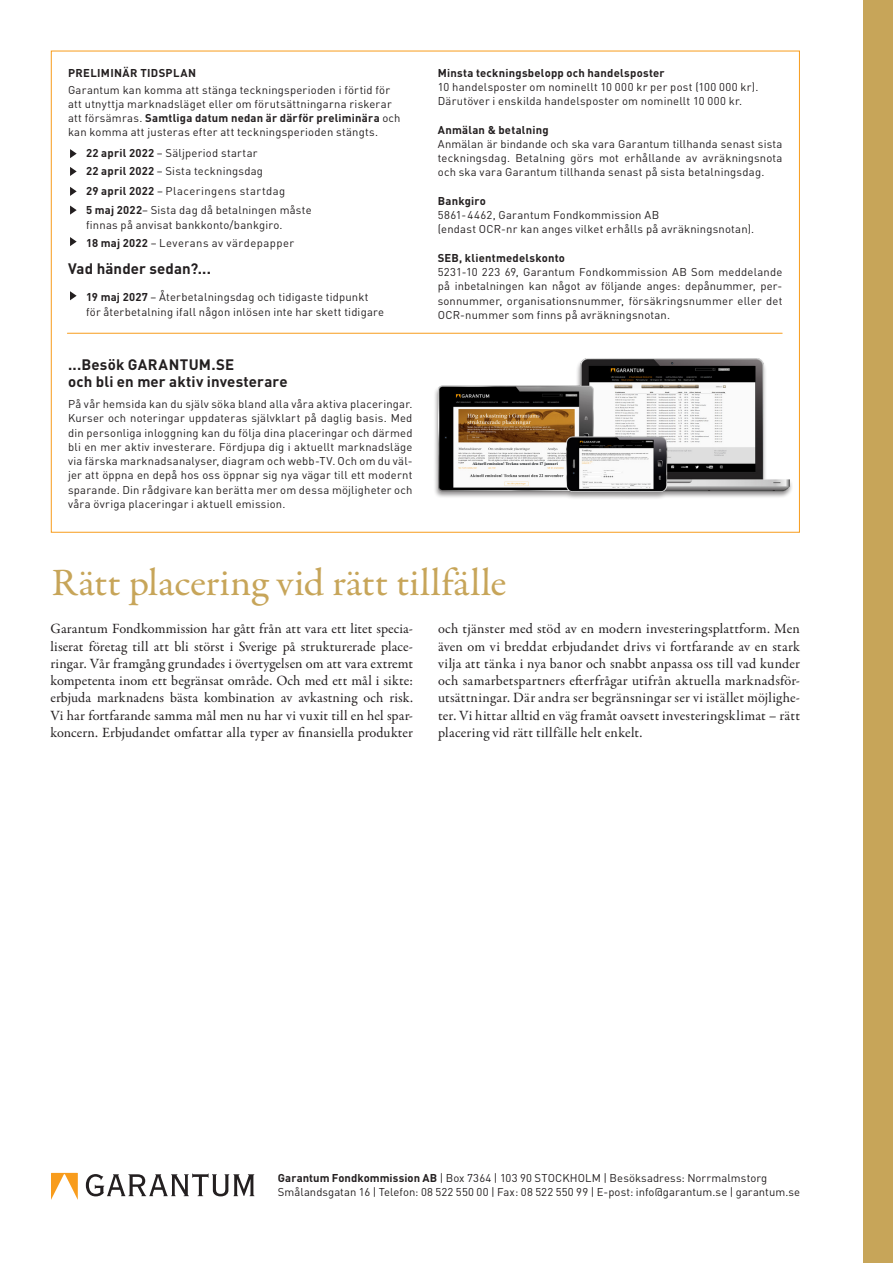
<style>
.page{position:relative;width:893px;height:1263px;background:#fff}
.page>*{position:absolute;margin:0;border:0;box-sizing:border-box;transform-origin:0 0}
.t1{font:39px "Garamond Premr Pro";color:#c7a559;scale:1.05 1}
.t2{font:700 15px/16.5px "DINOT";letter-spacing:.01em;color:#231f20}
.t3{font:14.25px/17.2px "Garamond Premr Pro";letter-spacing:.01em;color:#231f20;text-align:justify}
.t4{font:11.25px/14.2px "DINOT";letter-spacing:.02em;color:#231f20}
.t5{font:700 11.25px "DINOT";letter-spacing:.02em;color:#231f20}
.t6{font:11.25px "DINOT";letter-spacing:.04em;color:#231f20}
.t7{font:700 4.05px "Times New Roman";letter-spacing:.005em;color:#15191c;scale:1.05 1}
.s1{font-weight:700}
</style>
<div class="page">
<div style="left:863px;top:0;width:30px;height:1263px;background:#c7a559"></div>
<svg style="left:51px;top:1173px;width:27px;height:27px"></svg>
<svg style="left:86px;top:1173px;width:168px;height:23px"></svg>
<hr style="left:67px;top:333px;width:715px;height:1px;background:#f89c1c">
<svg style="left:70px;top:149px;width:7px;height:9px"></svg>
<svg style="left:70px;top:167px;width:7px;height:9px"></svg>
<svg style="left:70px;top:187px;width:7px;height:9px"></svg>
<svg style="left:70px;top:206px;width:7px;height:9px"></svg>
<svg style="left:70px;top:237px;width:7px;height:9px"></svg>
<svg style="left:70px;top:291px;width:7px;height:9px"></svg>
<div style="left:434px;top:357px;width:359px;height:143px;background:#231f20;opacity:.5"></div>
<img style="left:438px;top:358px;width:351px;height:133px">
<hr style="left:465px;top:463px;width:101px;height:4px;background:#fafafa">
<p class="t5" style="left:68px;top:65px;width:129px">PRELIMINÄR TIDSPLAN</p>
<p class="t4" style="left:68px;top:82px;width:334px">Garantum kan komma att stänga teckningsperioden i förtid för att utnyttja marknadsläget eller om förutsättningarna riskerar att försämras. <span class="s1">Samtliga datum nedan är därför preliminära</span> och kan komma att justeras efter att teckningsperioden stängts.</p>
<p class="t4" style="left:86px;top:146px;width:173px"><span class="s1">22 april 2022</span> – Säljperiod startar</p>
<p class="t4" style="left:86px;top:164px;width:178px"><span class="s1">22 april 2022</span> – Sista teckningsdag</p>
<p class="t6" style="left:86px;top:184px;width:201px"><span class="s1">29 april 2022</span> – Placeringens startdag</p>
<p class="t4" style="left:86px;top:202px;width:227px;line-height:15px"><span class="s1">5 maj</span> <span class="s1">2022</span>– Sista dag då betalningen måste finnas på anvisat bankkonto/bankgiro.</p>
<p class="t6" style="left:86px;top:236px;width:210px"><span class="s1">18 maj 2022</span> – Leverans av värdepapper</p>
<p class="t2" style="left:68px;top:260px;width:144px">Vad händer sedan?...</p>
<p class="t4" style="left:86px;top:289px;width:299px;line-height:15px"><span class="s1">19 maj 2027</span> – Återbetalningsdag och tidigaste tidpunkt för återbetalning ifall någon inlösen inte har skett tidigare</p>
<p class="t2" style="left:68px;top:356px;width:221px">...Besök GARANTUM.SE<br>och bli en mer aktiv investerare</p>
<p class="t4" style="left:68px;top:397px;width:346px;text-align:justify">På vår hemsida kan du själv söka bland alla våra aktiva placeringar.<br>Kurser och noteringar uppdateras självklart på daglig basis. Med din personliga inloggning kan du följa dina placeringar och därmed bli en mer aktiv investerare. Fördjupa dig i aktuellt marknadsläge via färska marknadsanalyser, diagram och webb-TV. Och om du väl&shy;jer att öppna en depå hos oss öppnar sig nya vägar till ett modernt sparande. Din rådgivare kan berätta mer om dessa möjligheter och våra övriga placeringar i aktuell emission.</p>
<p class="t5" style="left:438px;top:65px;width:228px">Minsta teckningsbelopp och handelsposter</p>
<p class="t4" style="left:438px;top:79px;width:322px">10 handelsposter om nominellt 10 000 kr per post (100 000 kr).</p>
<p class="t4" style="left:438px;top:94px;width:306px">Därutöver i enskilda handelsposter om nominellt 10 000 kr.</p>
<p class="t5" style="left:438px;top:122px;width:112px">Anmälan &amp; betalning</p>
<p class="t4" style="left:438px;top:136px;width:346px;text-align:justify">Anmälan är bindande och ska vara Garantum tillhanda senast sista teckningsdag. Betalning görs mot erhållande av avräkningsnota och ska vara Garantum tillhanda senast på sista betalningsdag.</p>
<p class="t5" style="left:438px;top:193px;width:50px">Bankgiro</p>
<p class="t4" style="left:438px;top:208px;width:318px">5861-4462, Garantum Fondkommission AB<br>(endast OCR-nr kan anges vilket erhålls på avräkningsnotan).</p>
<p class="t5" style="left:438px;top:250px;width:129px">SEB, klientmedelskonto</p>
<p class="t4" style="left:438px;top:265px;width:346px;text-align:justify">5231-10 223 69, Garantum Fondkommission AB Som meddelande på inbetalningen kan något av följande anges: depånummer, per&shy;sonnummer, organisationsnummer, försäkringsnummer eller det OCR-nummer som finns på avräkningsnotan.</p>
<p class="t7" style="left:472px;top:461px;width:83px">Aktuell emission! Teckna senast den 17 januari</p>
<p class="t1" style="left:52px;top:559px;width:435px">Rätt placering vid rätt tillfälle</p>
<p class="t3" style="left:50px;top:620px;width:364px">Garantum Fondkommission har gått från att vara ett litet specia&shy;liserat företag till att bli störst i Sverige på strukturerade place&shy;ringar. Vår framgång grundades i övertygelsen om att vara extremt kompetenta inom ett begränsat område. Och med ett mål i sikte: erbjuda marknadens bästa kombination av avkastning och risk.<br>Vi har fortfarande samma mål men nu har vi vuxit till en hel spar&shy;koncern. Erbjudandet omfattar alla typer av finansiella produkter</p>
<p class="t3" style="left:438px;top:620px;width:363px">och tjänster med stöd av en modern investeringsplattform. Men även om vi breddat erbjudandet drivs vi fortfarande av en stark vilja att tänka i nya banor och snabbt anpassa oss till vad kunder och samarbetspartners efterfrågar utifrån aktuella marknadsför&shy;utsättningar. Där andra ser begränsningar ser vi istället möjlighe&shy;ter. Vi hittar alltid en väg framåt oavsett investeringsklimat – rätt placering vid rätt tillfälle helt enkelt.</p>
<p class="t4" style="left:278px;top:1171px;width:524px;line-height:13.5px"><span class="s1">Garantum Fondkommission AB</span> | Box 7364 | 103 90 STOCKHOLM | Besöksadress: Norrmalmstorg<br>Smålandsgatan 16 | Telefon: 08 522 550 00 | Fax: 08 522 550 99 | E-post: info@garantum.se | garantum.se</p>
</div>
